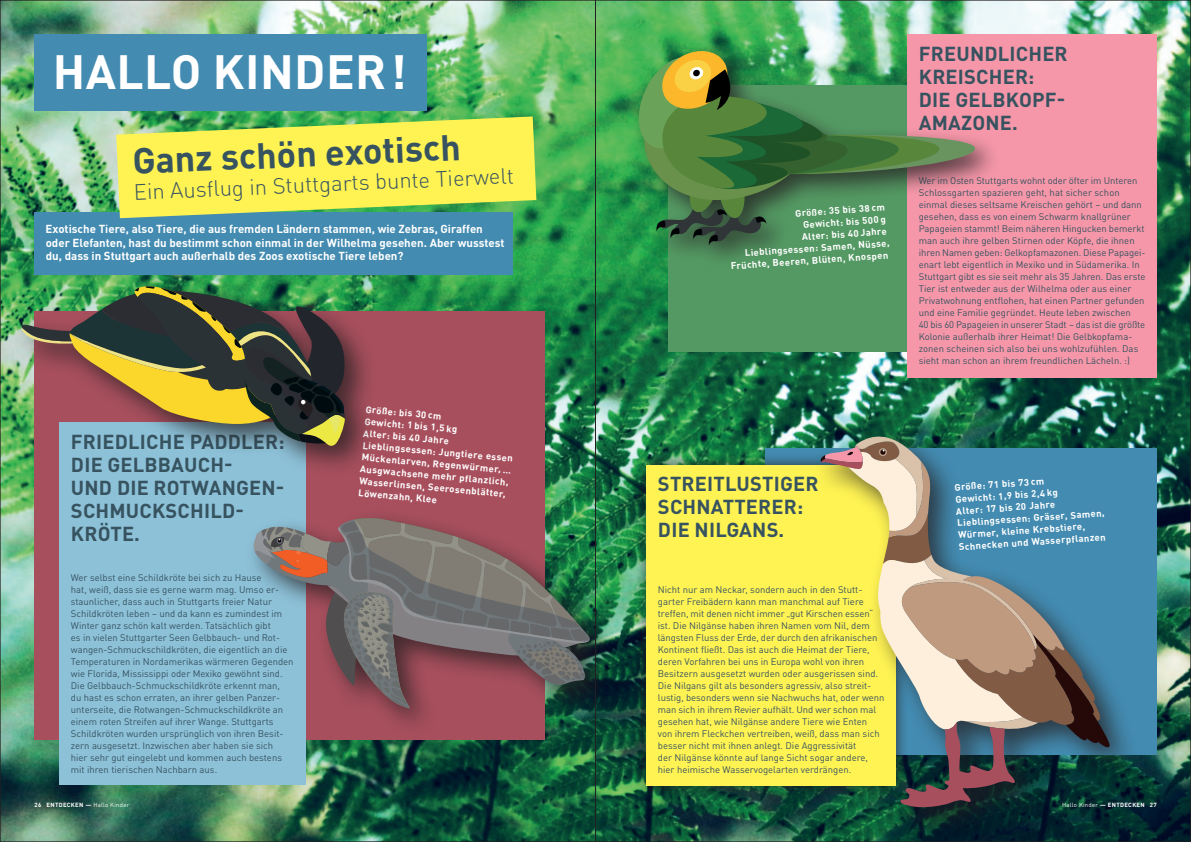
<style>
.page{position:relative;width:1191px;height:842px;background:#fff}
.page>*{position:absolute;margin:0;border:0;box-sizing:border-box;transform-origin:0 0}
.t1{font:700 47.5px "DIN Pro";letter-spacing:.01em;color:#fff}
.t2{font:700 36px "DIN Pro";color:#375360}
.t3{font:300 22px "DIN Pro";color:#375360}
.t4{font:700 20px/23px "DIN Pro";letter-spacing:.01em;color:#375360}
.t5{font:700 11.5px/13.8px "DIN Pro";color:#fff}
.t6{font:9.5px/12px "DIN Pro";color:#375360}
.t7{font:700 9.5px/12px "DIN Pro";color:#fff}
.t8{font:700 6px "DIN Pro";letter-spacing:.05em;color:#fff}
.s1{font-weight:400}
</style>
<div class="page">
<img style="left:2px;top:2px;width:1187px;height:838px">
<div style="left:34px;top:34px;width:393px;height:77px;background:#438bb1"></div>
<div style="left:34px;top:213px;width:478px;height:62px;background:#438bb1"></div>
<div style="left:34px;top:312px;width:510px;height:428px;background:#a74f5d"></div>
<div style="left:668px;top:85px;width:239px;height:266px;background:#549963"></div>
<div style="left:765px;top:448px;width:392px;height:306px;background:#438bb1"></div>
<div style="left:634px;top:452px;width:274px;height:346px;background:#231f20;opacity:.75"></div>
<div style="left:646px;top:465px;width:250px;height:320px;background:#fff353"></div>
<div style="left:907px;top:34px;width:250px;height:343px;background:#f597a9"></div>
<div style="left:812px;top:427px;width:328px;height:412px;background:#231f20;opacity:.75"></div>
<svg style="left:820px;top:429px;width:289px;height:381px"></svg>
<div style="left:630px;top:43px;width:372px;height:227px;background:#231f20;opacity:.75"></div>
<svg style="left:639px;top:51px;width:335px;height:193px"></svg>
<svg style="left:116px;top:116px;width:420px;height:102px;fill:#fff353"></svg>
<div style="left:60px;top:422px;width:246px;height:363px;background:#8dc1d8"></div>
<div style="left:245px;top:508px;width:374px;height:230px;background:#231f20;opacity:.75"></div>
<svg style="left:253px;top:517px;width:337px;height:197px"></svg>
<img style="left:370px;top:593px;width:23px;height:12px">
<div style="left:13px;top:277px;width:364px;height:200px;background:#231f20;opacity:.75"></div>
<svg style="left:22px;top:286px;width:323px;height:159px"></svg>
<hr style="left:595px;top:0;width:1px;height:842px;background:#231f20">
<h1 class="t1" style="left:53px;top:39px;width:355px">HALLO KINDER!</h1>
<h2 class="t2" style="left:131px;top:138px;width:330px;rotate:-3deg">Ganz schön exotisch</h2>
<h3 class="t3" style="left:133px;top:173px;width:382px;rotate:-2deg">Ein Ausflug in Stuttgarts bunte Tierwelt</h3>
<p class="t5" style="left:46px;top:221px;width:460px">Exotische Tiere, also Tiere, die aus fremden Ländern stammen, wie Zebras, Giraffen oder Elefanten, hast du bestimmt schon einmal in der Wilhelma gesehen. Aber wusstest du, dass in Stuttgart auch außerhalb des Zoos exotische Tiere leben?</p>
<h3 class="t4" style="left:71px;top:429px;width:215px">FRIEDLICHE PADDLER:<br>DIE GELBBAUCH-<br>UND DIE ROTWANGEN-<br>SCHMUCKSCHILD-<br>KRÖTE.</h3>
<p class="t6" style="left:71px;top:570px;width:224px">Wer selbst eine Schildkröte bei sich zu Hause<br>hat, weiß, dass sie es gerne warm mag. Umso er&shy;staunlicher, dass auch in Stuttgarts freier Natur Schildkröten leben – und da kann es zumindest im Winter ganz schön kalt werden. Tatsächlich gibt<br>es in vielen Stuttgarter Seen Gelbbauch- und Rot&shy;wangen-Schmuckschildkröten, die eigentlich an die Temperaturen in Nordamerikas wärmeren Gegenden wie Florida, Mississippi oder Mexiko gewöhnt sind.<br>Die Gelbbauch-Schmuckschildkröte erkennt man,<br>du hast es schon erraten, an ihrer gelben Panzer&shy;unterseite, die Rotwangen-Schmuckschildkröte an einem roten Streifen auf ihrer Wange. Stuttgarts Schildkröten wurden ursprünglich von ihren Besit&shy;zern ausgesetzt. Inzwischen aber haben sie sich<br>hier sehr gut eingelebt und kommen auch bestens mit ihren tierischen Nachbarn aus.</p>
<p class="t8" style="left:35px;top:801px;width:96px">26 ENTDECKEN — <span class="s1">Hallo Kinder</span></p>
<p class="t7" style="left:366px;top:403px;width:153px;rotate:5deg">Größe: bis 30 cm<br>Gewicht: 1 bis 1,5 kg<br>Alter: bis 40 Jahre<br>Lieblingsessen: Jungtiere essen<br>Mückenlarven, Regenwürmer, …<br>Ausgwachsene mehr pflanzlich,<br>Wasserlinsen, Seerosenblätter,<br>Löwenzahn, Klee</p>
<p class="t7" style="left:727px;top:212px;width:161px;text-align:right;rotate:-4deg">Größe: 35 bis 38 cm<br>Gewicht: bis 500 g<br>Alter: bis 40 Jahre<br>Lieblingsessen: Samen, Nüsse,<br>Früchte, Beeren, Blüten, Knospen</p>
<h3 class="t4" style="left:919px;top:41px;width:150px">FREUNDLICHER<br>KREISCHER:<br>DIE GELBKOPF-<br>AMAZONE.</h3>
<p class="t6" style="left:918px;top:174px;width:228px">Wer im Osten Stuttgarts wohnt oder öfter im Unteren Schlossgarten spazieren geht, hat sicher schon einmal dieses seltsame Kreischen gehört – und dann gesehen, dass es von einem Schwarm knallgrüner Papageien stammt! Beim näheren Hingucken bemerkt man auch ihre gelben Stirnen oder Köpfe, die ihnen ihren Namen geben: Gelkopfamazonen. Diese Papagei&shy;enart lebt eigentlich in Mexiko und in Südamerika. In Stuttgart gibt es sie seit mehr als 35 Jahren. Das erste Tier ist entweder aus der Wilhelma oder aus einer Privatwohnung entflohen, hat einen Partner gefunden und eine Familie gegründet. Heute leben zwischen<br>40 bis 60 Papageien in unserer Stadt – das ist die größte Kolonie außerhalb ihrer Heimat! Die Gelbkopfama&shy;zonen scheinen sich also bei uns wohlzufühlen. Das sieht man schon an ihrem freundlichen Lächeln. :)</p>
<h3 class="t4" style="left:658px;top:472px;width:162px">STREITLUSTIGER<br>SCHNATTERER:<br>DIE NILGANS.</h3>
<p class="t6" style="left:658px;top:582px;width:228px">Nicht nur am Neckar, sondern auch in den Stutt&shy;garter Freibädern kann man manchmal auf Tiere treffen, mit denen nicht immer „gut Kirschen essen“ ist. Die Nilgänse haben ihren Namen vom Nil, dem längsten Fluss der Erde, der durch den afrikanischen Kontinent fließt. Das ist auch die Heimat der Tiere, deren Vorfahren bei uns in Europa wohl von ihren Besitzern ausgesetzt wurden oder ausgerissen sind.<br>Die Nilgans gilt als besonders agressiv, also streit&shy;lustig, besonders wenn sie Nachwuchs hat, oder wenn man sich in ihrem Revier aufhält. Und wer schon mal gesehen hat, wie Nilgänse andere Tiere wie Enten<br>von ihrem Fleckchen vertreiben, weiß, dass man sich besser nicht mit ihnen anlegt. Die Aggressivität<br>der Nilgänse könnte auf lange Sicht sogar andere, hier heimische Wasservogelarten verdrängen.</p>
<p class="t7" style="left:954px;top:481px;width:150px;rotate:-4deg">Größe: 71 bis 73 cm<br>Gewicht: 1,9 bis 2,4 kg<br>Alter: 17 bis 20 Jahre<br>Lieblingsessen: Gräser, Samen,<br>Würmer, kleine Krebstiere,<br>Schnecken und Wasserpflanzen</p>
<p class="t8" style="left:1062px;top:801px;width:96px"><span class="s1">Hallo Kinder</span> — ENTDECKEN 27</p>
</div>
